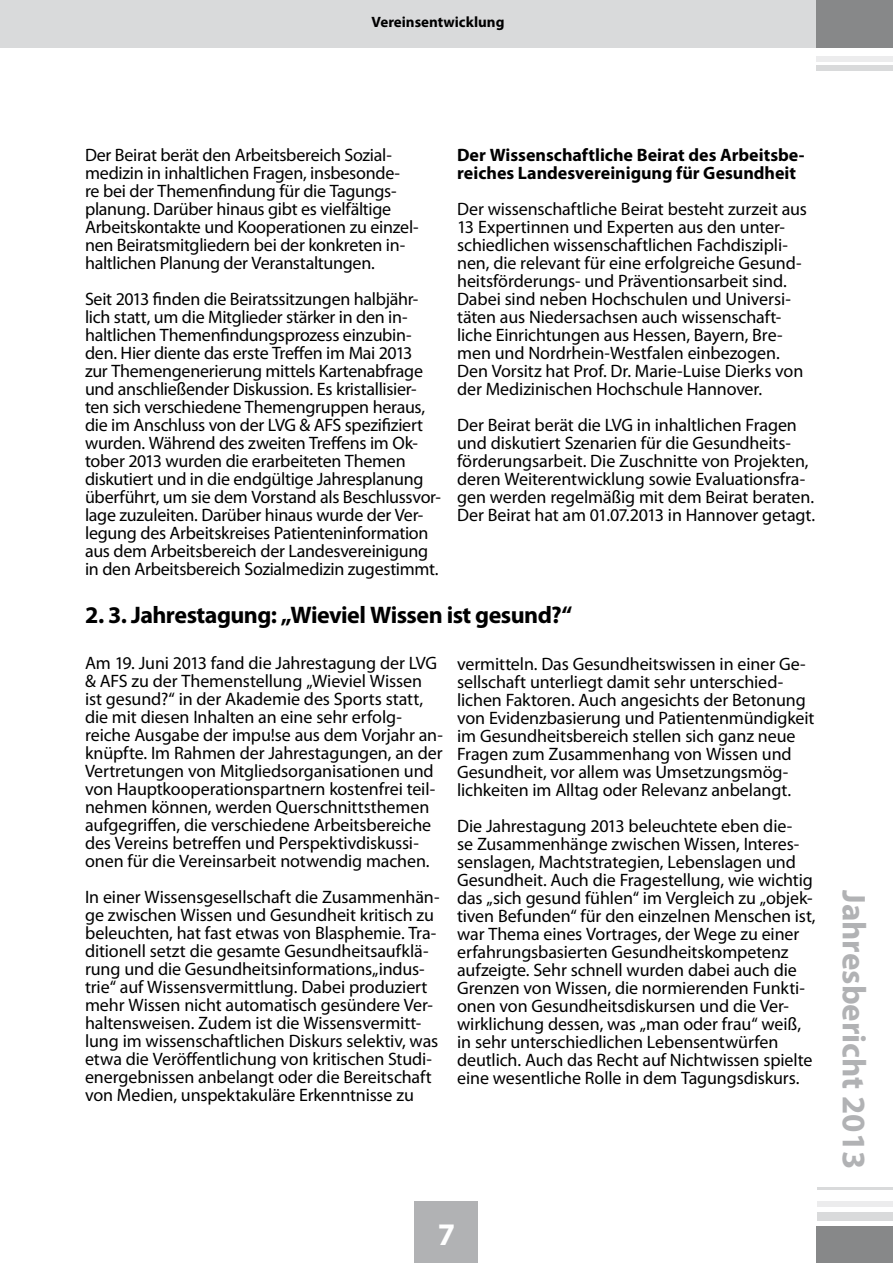
<style>
.page{position:relative;width:893px;height:1263px;background:#fff}
.page>*{position:absolute;margin:0;border:0;box-sizing:border-box;transform-origin:0 0}
.t1{font:700 33px "Myriad Pro";color:#b1b2b4}
.t2{font:700 24px "Myriad Pro";letter-spacing:-.025em;color:#000}
.t3{font:18px/18px "Myriad Pro";letter-spacing:-.01em;color:#000}
.t4{font:700 18px/18px "Myriad Pro";color:#000}
.t5{font:700 15px "Myriad Pro";color:#000}
</style>
<div class="page">
<div style="left:0;top:0;width:893px;height:48px;background:#d9dadb"></div>
<div style="left:817px;top:1202px;width:76px;height:5px;background:#ececed"></div>
<hr style="left:817px;top:1187px;width:76px;height:2px;background:#d9dadb">
<div style="left:816px;top:1226px;width:77px;height:37px;background:#878889"></div>
<div style="left:817px;top:1212px;width:76px;height:9px;background:#d9dadb"></div>
<div style="left:816px;top:56px;width:77px;height:5px;background:#ececed"></div>
<div style="left:816px;top:65px;width:77px;height:6px;background:#d9dadb"></div>
<div style="left:816px;top:0;width:77px;height:48px;background:#878889"></div>
<div style="left:415px;top:1201px;width:63px;height:62px;background:#b1b2b4"></div>
<p class="t5" style="left:371px;top:12px;width:134px">Vereinsentwicklung</p>
<p class="t4" style="left:457px;top:145px;width:349px">Der Wissenschaftliche Beirat des Arbeitsbe&shy;reiches Landesvereinigung für Gesundheit</p>
<p class="t3" style="left:457px;top:200px;width:351px">Der wissenschaftliche Beirat besteht zurzeit aus 13 Expertinnen und Experten aus den unter&shy;schiedlichen wissenschaftlichen Fachdiszipli&shy;nen, die relevant für eine erfolgreiche Gesund&shy;heitsförderungs- und Präventionsarbeit sind.<br>Dabei sind neben Hochschulen und Universi&shy;täten aus Niedersachsen auch wissenschaft&shy;liche Einrichtungen aus Hessen, Bayern, Bre&shy;men und Nordrhein-Westfalen einbezogen.<br>Den Vorsitz hat Prof. Dr. Marie-Luise Dierks von der Medizinischen Hochschule Hannover.</p>
<p class="t3" style="left:457px;top:416px;width:360px">Der Beirat berät die LVG in inhaltlichen Fragen und diskutiert Szenarien für die Gesundheits&shy;förderungsarbeit. Die Zuschnitte von Projekten, deren Weiterentwicklung sowie Evaluationsfra&shy;gen werden regelmäßig mit dem Beirat beraten.<br>Der Beirat hat am 01.07.2013 in Hannover getagt.</p>
<p class="t3" style="left:85px;top:145px;width:335px">Der Beirat berät den Arbeitsbereich Sozial&shy;medizin in inhaltlichen Fragen, insbesonde&shy;re bei der Themenfindung für die Tagungs&shy;planung. Darüber hinaus gibt es vielfältige Arbeitskontakte und Kooperationen zu einzel&shy;nen Beiratsmitgliedern bei der konkreten in&shy;haltlichen Planung der Veranstaltungen.</p>
<p class="t3" style="left:85px;top:289px;width:357px">Seit 2013 finden die Beiratssitzungen halbjähr&shy;lich statt, um die Mitglieder stärker in den in&shy;haltlichen Themenfindungsprozess einzubin&shy;den. Hier diente das erste Treffen im Mai 2013<br>zur Themengenerierung mittels Kartenabfrage und anschließender Diskussion. Es kristallisier&shy;ten sich verschiedene Themengruppen heraus, die im Anschluss von der LVG &amp; AFS spezifiziert wurden. Während des zweiten Treffens im Ok&shy;tober 2013 wurden die erarbeiteten Themen diskutiert und in die endgültige Jahresplanung überführt, um sie dem Vorstand als Beschlussvor&shy;lage zuzuleiten. Darüber hinaus wurde der Ver&shy;legung des Arbeitskreises Patienteninformation aus dem Arbeitsbereich der Landesvereinigung in den Arbeitsbereich Sozialmedizin zugestimmt.</p>
<h2 class="t2" style="left:85px;top:599px;width:489px">2. 3. Jahrestagung: „Wieviel Wissen ist gesund?“</h2>
<p class="t3" style="left:85px;top:653px;width:360px">Am 19. Juni 2013 fand die Jahrestagung der LVG &amp; AFS zu der Themenstellung „Wieviel Wissen ist gesund?“ in der Akademie des Sports statt, die mit diesen Inhalten an eine sehr erfolg&shy;reiche Ausgabe der impu!se aus dem Vorjahr an&shy;knüpfte. Im Rahmen der Jahrestagungen, an der Vertretungen von Mitgliedsorganisationen und von Hauptkooperationspartnern kostenfrei teil&shy;nehmen können, werden Querschnittsthemen aufgegriffen, die verschiedene Arbeitsbereiche des Vereins betreffen und Perspektivdiskussi&shy;onen für die Vereinsarbeit notwendig machen.</p>
<p class="t3" style="left:85px;top:887px;width:356px">In einer Wissensgesellschaft die Zusammenhän&shy;ge zwischen Wissen und Gesundheit kritisch zu beleuchten, hat fast etwas von Blasphemie. Tra&shy;ditionell setzt die gesamte Gesundheitsaufklä&shy;rung und die Gesundheitsinformations„indus&shy;trie“ auf Wissensvermittlung. Dabei produziert mehr Wissen nicht automatisch gesündere Ver&shy;haltensweisen. Zudem ist die Wissensvermitt&shy;lung im wissenschaftlichen Diskurs selektiv, was etwa die Veröffentlichung von kritischen Studi&shy;energebnissen anbelangt oder die Bereitschaft von Medien, unspektakuläre Erkenntnisse zu</p>
<p class="t3" style="left:457px;top:655px;width:359px">vermitteln. Das Gesundheitswissen in einer Ge&shy;sellschaft unterliegt damit sehr unterschied&shy;lichen Faktoren. Auch angesichts der Betonung von Evidenzbasierung und Patientenmündigkeit im Gesundheitsbereich stellen sich ganz neue Fragen zum Zusammenhang von Wissen und Gesundheit, vor allem was Umsetzungsmög&shy;lichkeiten im Alltag oder Relevanz anbelangt.</p>
<p class="t3" style="left:457px;top:817px;width:360px">Die Jahrestagung 2013 beleuchtete eben die-<br>se Zusammenhänge zwischen Wissen, Interes&shy;senslagen, Machtstrategien, Lebenslagen und Gesundheit. Auch die Fragestellung, wie wichtig das „sich gesund fühlen“ im Vergleich zu „objek&shy;tiven Befunden“ für den einzelnen Menschen ist, war Thema eines Vortrages, der Wege zu einer erfahrungsbasierten Gesundheitskompetenz aufzeigte. Sehr schnell wurden dabei auch die Grenzen von Wissen, die normierenden Funkti&shy;onen von Gesundheitsdiskursen und die Ver&shy;wirklichung dessen, was „man oder frau“ weiß, in sehr unterschiedlichen Lebensentwürfen deutlich. Auch das Recht auf Nichtwissen spielte eine wesentliche Rolle in dem Tagungsdiskurs.</p>
<h1 class="t1" style="left:875px;top:890px;width:281px;rotate:90deg">Jahresbericht 2013</h1>
</div>
